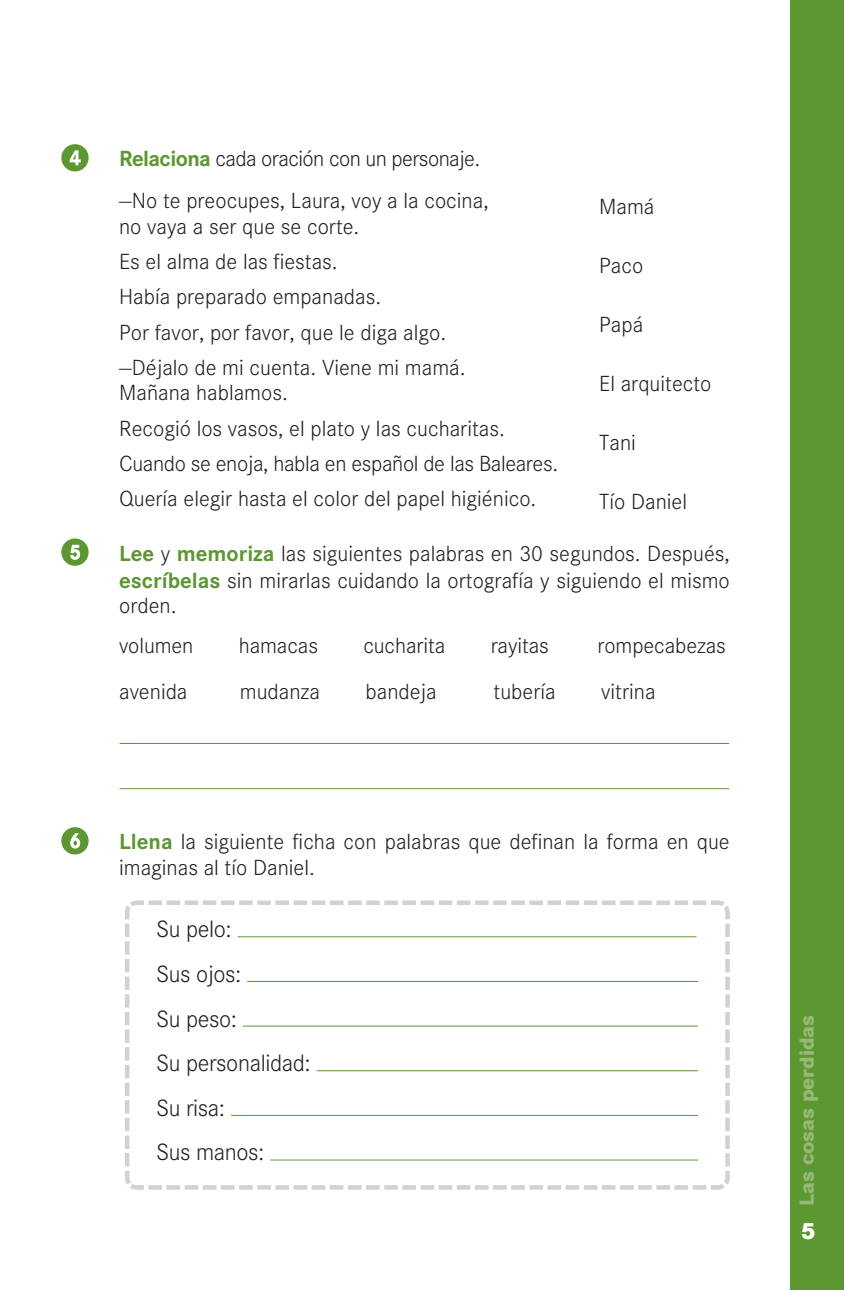
<style>
.page{position:relative;width:844px;height:1290px;background:#fff}
.page>*{position:absolute;margin:0;border:0;box-sizing:border-box;transform-origin:0 0}
.t1{font:300 24.5px/44.6px "Corporate S";letter-spacing:-.015em;color:#231f20}
.t2{font:800 24.5px "Corporate S";color:#fff}
.t3{font:300 22.75px/35.4px "Corporate S";color:#231f20}
.t4{font:300 22.75px "Corporate S";letter-spacing:-.025em;color:#231f20}
.t5{font:800 21px "Corporate S";color:#97b976}
.s1{font-weight:700;color:#5c9731}
</style>
<div class="page">
<div style="left:789px;top:0;width:54px;height:1290px;background:#5c9731"></div>
<svg style="left:61px;top:144px;width:28px;height:27px"></svg>
<svg style="left:61px;top:538px;width:28px;height:28px"></svg>
<hr style="left:119px;top:743px;width:610px;height:1px;background:#5c9731">
<hr style="left:119px;top:788px;width:610px;height:1px;background:#5c9731">
<svg style="left:61px;top:827px;width:28px;height:27px"></svg>
<svg style="left:125px;top:900px;width:605px;height:290px"></svg>
<p class="t4" style="left:119px;top:150px;width:362px"><span class="s1">Relaciona</span> cada oración con un personaje.</p>
<p class="t3" style="left:119px;top:190px;width:371px;line-height:25.4px">—No te preocupes, Laura, voy a la cocina, no vaya a ser que se corte.</p>
<p class="t3" style="left:119px;top:246px;width:348px">Es el alma de las fiestas.<br>Había preparado empanadas.<br>Por favor, por favor, que le diga algo. —Déjalo de mi cuenta. Viene mi mamá.</p>
<p class="t3" style="left:119px;top:377px;width:440px">Mañana hablamos.<br>Recogió los vasos, el plato y las cucharitas.<br>Cuando se enoja, habla en español de las Baleares.<br>Quería elegir hasta el color del papel higiénico.</p>
<p class="t3" style="left:119px;top:542px;width:612px;line-height:26.4px;text-align:justify"><span class="s1">Lee</span> y <span class="s1">memoriza</span> las siguientes palabras en 30 segundos. Después, <span class="s1">escríbelas</span> sin mirarlas cuidando la ortografía y siguiendo el mismo orden.</p>
<p class="t3" style="left:119px;top:630px;width:76px">volumen</p>
<p class="t3" style="left:239px;top:630px;width:81px">hamacas</p>
<p class="t3" style="left:363px;top:630px;width:83px">cucharita</p>
<p class="t3" style="left:490px;top:630px;width:60px">rayitas</p>
<p class="t3" style="left:597px;top:630px;width:130px">rompecabezas</p>
<p class="t3" style="left:119px;top:675px;width:70px">avenida</p>
<p class="t3" style="left:240px;top:675px;width:82px">mudanza</p>
<p class="t3" style="left:365px;top:675px;width:73px">bandeja</p>
<p class="t3" style="left:493px;top:675px;width:64px">tubería</p>
<p class="t3" style="left:601px;top:675px;width:56px">vitrina</p>
<p class="t3" style="left:599px;top:191px;width:57px">Mamá</p>
<p class="t3" style="left:599px;top:250px;width:46px">Paco</p>
<p class="t3" style="left:599px;top:309px;width:45px">Papá</p>
<p class="t3" style="left:599px;top:367px;width:114px">El arquitecto</p>
<p class="t3" style="left:599px;top:426px;width:38px">Tani</p>
<p class="t3" style="left:599px;top:486px;width:89px">Tío Daniel</p>
<p class="t3" style="left:119px;top:831px;width:612px;line-height:25.4px"><span class="s1">Llena</span> la siguiente ficha con palabras que definan la forma en que imaginas al tío Daniel.</p>
<p class="t1" style="left:156px;top:909px;width:156px">Su pelo:<br>Sus ojos:<br>Su peso:<br>Su personalidad:<br>Su risa:<br>Sus manos:</p>
<p class="t5" style="left:798px;top:1205px;width:192px;rotate:-90deg">Las cosas perdidas</p>
<p class="t2" style="left:800px;top:1222px;width:17px">5</p>
</div>
